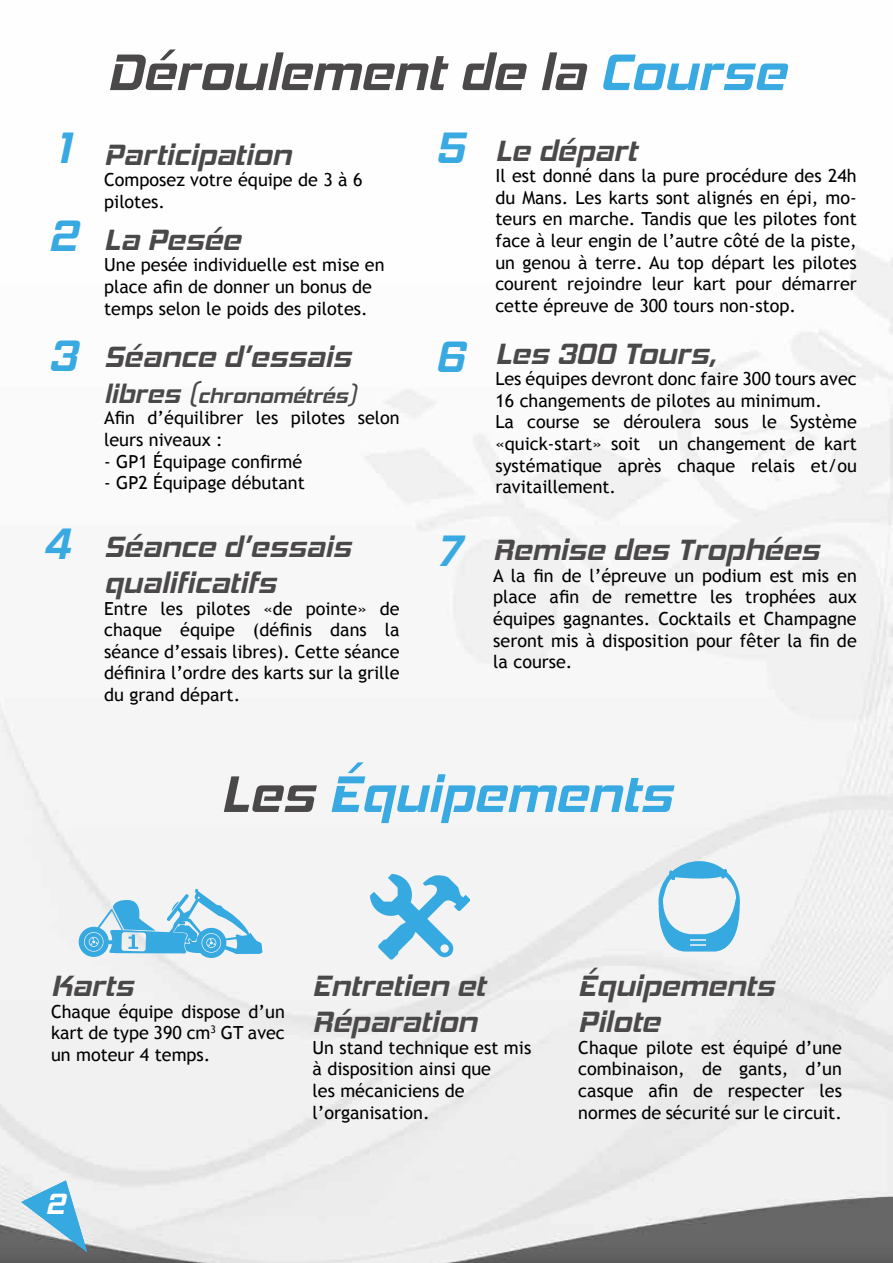
<style>
.page{position:relative;width:893px;height:1263px;background:#fff}
.page>*{position:absolute;margin:0;border:0;box-sizing:border-box;transform-origin:0 0}
.t1{font:italic 700 52.5px "Hemi Head Rg";color:#4a4849}
.t2{font:italic 700 52.5px "Hemi Head Rg";color:#38aae1}
.t3{font:italic 700 45px/88.2px "Hemi Head Rg";color:#38aae1}
.t4{font:italic 700 30px/36px "Hemi Head Rg";color:#4a4849}
.t5{font:italic 700 30px "Hemi Head Rg";color:#fff}
.t6{font:italic 700 21px "Hemi Head Rg";color:#4a4849}
.t7{font:18px/21.6px "Trebuchet MS";color:#000}
.s1{color:#38aae1}
.s2{font-size:27px}
.s3{font-size:24px}
.s4{color:#4a4849}
</style>
<div class="page">
<img style="left:0;top:246px;width:893px;height:1017px">
<svg style="left:21px;top:1180px;width:66px;height:72px"></svg>
<svg style="left:370px;top:874px;width:100px;height:86px"></svg>
<svg style="left:657px;top:861px;width:83px;height:92px"></svg>
<div style="left:689px;top:863px;width:21px;height:8px;background:#36a9e1;border-radius:50%"></div>
<svg style="left:79px;top:887px;width:184px;height:71px"></svg>
<h1 class="t1" style="left:107px;top:41px;width:680px">Déroulement de la <span class="s1">Course</span></h1>
<h2 class="t3" style="left:48px;top:104px;width:31px">1<br>2</h2>
<h2 class="t3" style="left:49px;top:311px;width:30px">3</h2>
<h3 class="t4" style="left:104px;top:136px;width:189px">Participation</h3>
<p class="t7" style="left:104px;top:169px;width:260px">Composez votre équipe de 3 à 6 pilotes.</p>
<h3 class="t4" style="left:104px;top:221px;width:138px">La Pesée</h3>
<p class="t7" style="left:104px;top:254px;width:282px">Une pesée individuelle est mise en place afin de donner un bonus de temps selon le poids des pilotes.</p>
<h3 class="t4" style="left:104px;top:338px;width:248px">Séance d’essais</h3>
<p class="t6" style="left:104px;top:383px;width:254px"><span class="s2">libres (</span>chronométrés<span class="s3">)</span></p>
<p class="t7" style="left:104px;top:407px;width:297px">Afin d’équilibrer les pilotes selon leurs niveaux :</p>
<p class="t7" style="left:104px;top:451px;width:200px">- GP1 Équipage confirmé</p>
<p class="t7" style="left:104px;top:472px;width:202px">- GP2 Équipage débutant</p>
<h2 class="t3" style="left:435px;top:104px;width:31px">5</h2>
<h2 class="t3" style="left:435px;top:312px;width:30px">6</h2>
<h3 class="t4" style="left:495px;top:132px;width:143px">Le départ</h3>
<p class="t7" style="left:495px;top:165px;width:363px;text-align:justify">Il est donné dans la pure procédure des 24h du Mans. Les karts sont alignés en épi, mo&shy;teurs en marche. Tandis que les pilotes font face à leur engin de l’autre côté de la piste, un genou à terre. Au top départ les pilotes courent rejoindre leur kart pour démarrer cette épreuve de 300 tours non-stop.</p>
<h3 class="t4" style="left:495px;top:335px;width:223px">Les 300 Tours,</h3>
<p class="t7" style="left:495px;top:368px;width:363px">Les équipes devront donc faire 300 tours avec 16 changements de pilotes au minimum.<br>La course se déroulera sous le Système «quick-start» soit un changement de kart systématique après chaque relais et/ou ravitaillement.</p>
<h2 class="t3" style="left:42px;top:499px;width:29px">4</h2>
<h3 class="t4" style="left:104px;top:529px;width:248px">Séance d’essais qualificatifs</h3>
<p class="t7" style="left:104px;top:598px;width:297px;text-align:justify">Entre les pilotes «de pointe» de chaque équipe (définis dans la séance d’essais libres). Cette séance définira l’ordre des karts sur la grille du grand départ.</p>
<h2 class="t3" style="left:436px;top:507px;width:26px">7</h2>
<h3 class="t4" style="left:493px;top:532px;width:328px">Remise des Trophées</h3>
<p class="t7" style="left:493px;top:565px;width:365px;text-align:justify">A la fin de l’épreuve un podium est mis en place afin de remettre les trophées aux équipes gagnantes. Cocktails et Champagne seront mis à disposition pour fêter la fin de la course.</p>
<h1 class="t2" style="left:221px;top:762px;width:452px"><span class="s4">Les</span> Équipements</h1>
<h3 class="t4" style="left:51px;top:968px;width:84px">Karts</h3>
<p class="t7" style="left:51px;top:1001px;width:235px;text-align:justify">Chaque équipe dispose d’un kart de type 390 cm<sup>3</sup> GT avec un moteur 4 temps.</p>
<h3 class="t5" style="left:46px;top:1186px;width:21px">2</h3>
<h3 class="t4" style="left:313px;top:968px;width:175px">Entretien et<br>Réparation</h3>
<p class="t7" style="left:313px;top:1037px;width:220px">Un stand technique est mis à disposition ainsi que<br>les mécaniciens de l’organisation.</p>
<h3 class="t4" style="left:578px;top:968px;width:198px">Équipements<br>Pilote</h3>
<p class="t7" style="left:578px;top:1037px;width:265px;text-align:justify">Chaque pilote est équipé d’une combinaison, de gants, d’un casque afin de respecter les normes de sécurité sur le circuit.</p>
</div>
